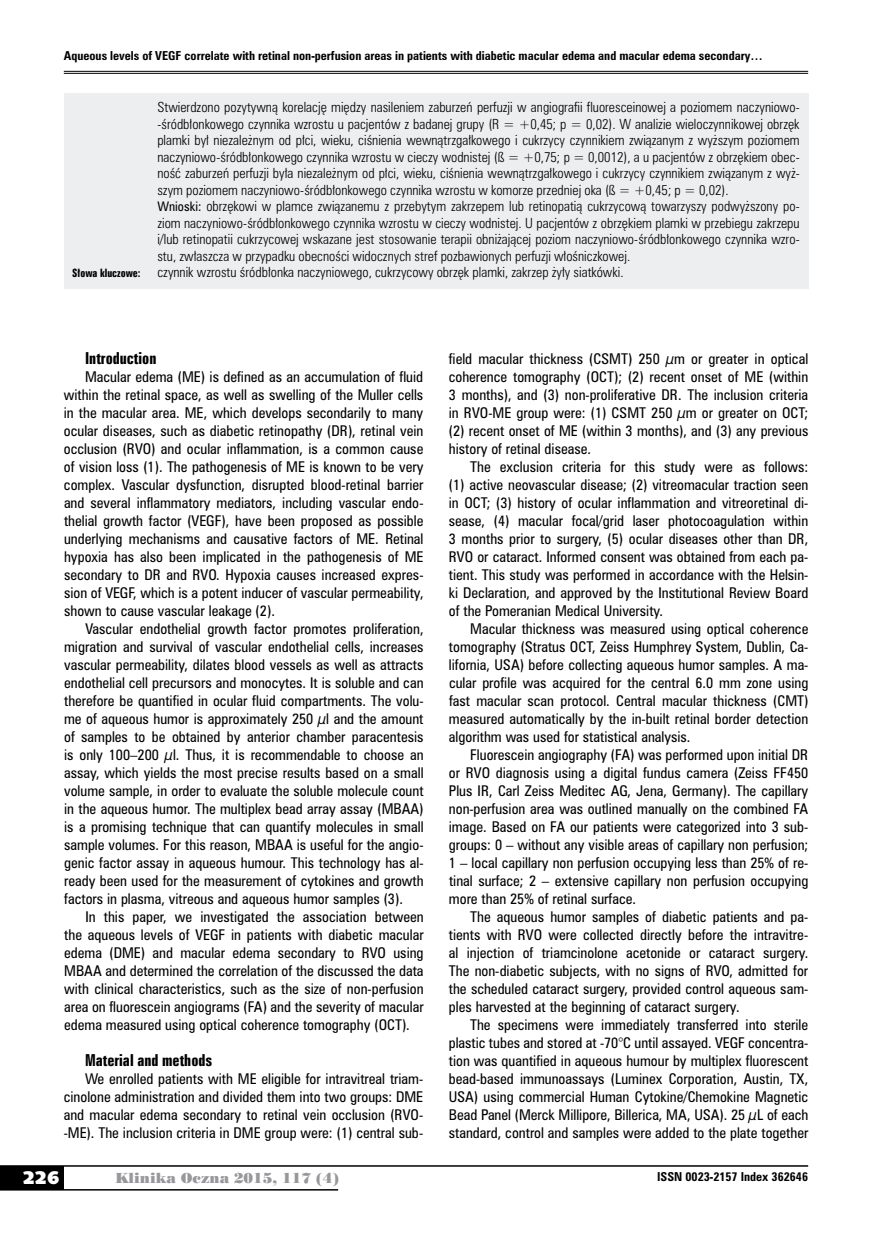
<style>
.page{position:relative;width:872px;height:1234px;background:#fff}
.page>*{position:absolute;margin:0;border:0;box-sizing:border-box;transform-origin:0 0}
.t1{font:18px "Humanst 531 U Blk PL";color:#fff}
.t2{font:15px "Zurich Bd X Cn PL";color:#000}
.t3{font:13.5px/18px "Zurich Cn PL";color:#000;text-align:justify}
.t4{font:13.5px "Poster Bodoni PL";color:#98989c}
.t5{font:12.75px/16.5px "Zurich Lt Cn PL";color:#000}
.t6{font:700 11.25px "Zurich Cn PL";color:#000}
.t7{font:10.5px "Zurich Bd X Cn PL";color:#000}
.s1{font-family:"Zurich Cn PL";font-size:12px}
</style>
<div class="page">
<div style="left:0;top:1165px;width:64px;height:24px;background:#000"></div>
<hr style="left:0;top:1164px;width:808px;height:2px;background:#000">
<hr style="left:0;top:1188px;width:338px;height:2px;background:#000">
<hr style="left:64px;top:71px;width:744px;height:1px;background:#000">
<hr style="left:64px;top:73px;width:744px;height:1px;background:#000">
<div style="left:64px;top:94px;width:744px;height:195px;background:#edeeef"></div>
<p class="t6" style="left:64px;top:48px;width:700px">Aqueous levels of VEGF correlate with retinal non-perfusion areas in patients with diabetic macular edema and macular edema secondary…</p>
<p class="t5" style="left:157px;top:99px;width:644px">Stwierdzono pozytywną korelację między nasileniem zaburzeń perfuzji w angiografii fluoresceinowej a poziomem naczyniowo--śródbłonkowego czynnika wzrostu u pacjentów z badanej grupy (R = +0,45; p = 0,02). W analizie wieloczynnikowej obrzęk plamki był niezależnym od płci, wieku, ciśnienia wewnątrzgałkowego i cukrzycy czynnikiem związanym z wyższym poziomem naczyniowo-śródbłonkowego czynnika wzrostu w cieczy wodnistej (ß = +0,75; p = 0,0012), a u pacjentów z obrzękiem obec&shy;ność zaburzeń perfuzji była niezależnym od płci, wieku, ciśnienia wewnątrzgałkowego i cukrzycy czynnikiem związanym z wyż&shy;szym poziomem naczyniowo-śródbłonkowego czynnika wzrostu w komorze przedniej oka (ß = +0,45; p = 0,02).<br><span class="s1">Wnioski:</span> obrzękowi w plamce związanemu z przebytym zakrzepem lub retinopatią cukrzycową towarzyszy podwyższony po&shy;ziom naczyniowo-śródbłonkowego czynnika wzrostu w cieczy wodnistej. U pacjentów z obrzękiem plamki w przebiegu zakrzepu i/lub retinopatii cukrzycowej wskazane jest stosowanie terapii obniżającej poziom naczyniowo-śródbłonkowego czynnika wzro&shy;stu, zwłaszcza w przypadku obecności widocznych stref pozbawionych perfuzji włośniczkowej.</p>
<p class="t7" style="left:72px;top:266px;width:70px">Słowa kluczowe:</p>
<p class="t5" style="left:157px;top:264px;width:468px">czynnik wzrostu śródbłonka naczyniowego, cukrzycowy obrzęk plamki, zakrzep żyły siatkówki.</p>
<p class="t2" style="left:85px;top:348px;width:73px">Introduction</p>
<p class="t3" style="left:64px;top:367px;width:361px;text-indent:21px">Macular edema (ME) is defined as an accumulation of fluid within the retinal space, as well as swelling of the Muller cells in the macular area. ME, which develops secondarily to many ocular diseases, such as diabetic retinopathy (DR), retinal vein occlusion (RVO) and ocular inflammation, is a common cause of vision loss (1). The pathogenesis of ME is known to be very complex. Vascular dysfunction, disrupted blood-retinal barrier and several inflammatory mediators, including vascular endo&shy;thelial growth factor (VEGF), have been proposed as possible underlying mechanisms and causative factors of ME. Retinal hypoxia has also been implicated in the pathogenesis of ME secondary to DR and RVO. Hypoxia causes increased expres&shy;sion of VEGF, which is a potent inducer of vascular permeability, shown to cause vascular leakage (2).</p>
<p class="t3" style="left:64px;top:619px;width:361px;text-indent:21px">Vascular endothelial growth factor promotes proliferation, migration and survival of vascular endothelial cells, increases vascular permeability, dilates blood vessels as well as attracts endothelial cell precursors and monocytes. It is soluble and can therefore be quantified in ocular fluid compartments. The volu&shy;me of aqueous humor is approximately 250 μl and the amount of samples to be obtained by anterior chamber paracentesis is only 100–200 μl. Thus, it is recommendable to choose an assay, which yields the most precise results based on a small volume sample, in order to evaluate the soluble molecule count in the aqueous humor. The multiplex bead array assay (MBAA) is a promising technique that can quantify molecules in small sample volumes. For this reason, MBAA is useful for the angio&shy;genic factor assay in aqueous humour. This technology has al&shy;ready been used for the measurement of cytokines and growth factors in plasma, vitreous and aqueous humor samples (3).</p>
<p class="t3" style="left:64px;top:907px;width:361px;text-indent:21px">In this paper, we investigated the association between the aqueous levels of VEGF in patients with diabetic macular edema (DME) and macular edema secondary to RVO using MBAA and determined the correlation of the discussed the data with clinical characteristics, such as the size of non-perfusion area on fluorescein angiograms (FA) and the severity of macular edema measured using optical coherence tomography (OCT).</p>
<p class="t2" style="left:85px;top:1050px;width:129px">Material and methods</p>
<p class="t3" style="left:64px;top:1069px;width:361px;text-indent:21px">We enrolled patients with ME eligible for intravitreal triam&shy;cinolone administration and divided them into two groups: DME and macular edema secondary to retinal vein occlusion (RVO--ME). The inclusion criteria in DME group were: (1) central sub-</p>
<p class="t3" style="left:449px;top:349px;width:361px">field macular thickness (CSMT) 250 μm or greater in optical coherence tomography (OCT); (2) recent onset of ME (within 3 months), and (3) non-proliferative DR. The inclusion criteria in RVO-ME group were: (1) CSMT 250 μm or greater on OCT; (2) recent onset of ME (within 3 months), and (3) any previous history of retinal disease.</p>
<p class="t3" style="left:449px;top:457px;width:361px;text-indent:21px">The exclusion criteria for this study were as follows: (1) active neovascular disease; (2) vitreomacular traction seen in OCT; (3) history of ocular inflammation and vitreoretinal di&shy;sease, (4) macular focal/grid laser photocoagulation within 3 months prior to surgery, (5) ocular diseases other than DR, RVO or cataract. Informed consent was obtained from each pa&shy;tient. This study was performed in accordance with the Helsin&shy;ki Declaration, and approved by the Institutional Review Board of the Pomeranian Medical University.</p>
<p class="t3" style="left:449px;top:619px;width:361px;text-indent:21px">Macular thickness was measured using optical coherence tomography (Stratus OCT, Zeiss Humphrey System, Dublin, Ca&shy;lifornia, USA) before collecting aqueous humor samples. A ma&shy;cular profile was acquired for the central 6.0 mm zone using fast macular scan protocol. Central macular thickness (CMT) measured automatically by the in-built retinal border detection algorithm was used for statistical analysis.</p>
<p class="t3" style="left:449px;top:745px;width:361px;text-indent:21px">Fluorescein angiography (FA) was performed upon initial DR or RVO diagnosis using a digital fundus camera (Zeiss FF450<br>Plus IR, Carl Zeiss Meditec AG, Jena, Germany). The capillary non-perfusion area was outlined manually on the combined FA image. Based on FA our patients were categorized into 3 sub&shy;groups: 0 – without any visible areas of capillary non perfusion; 1 – local capillary non perfusion occupying less than 25% of re&shy;tinal surface; 2 – extensive capillary non perfusion occupying more than 25% of retinal surface.</p>
<p class="t3" style="left:449px;top:907px;width:361px;text-indent:21px">The aqueous humor samples of diabetic patients and pa&shy;tients with RVO were collected directly before the intravitre&shy;al injection of triamcinolone acetonide or cataract surgery.<br>The non-diabetic subjects, with no signs of RVO, admitted for the scheduled cataract surgery, provided control aqueous sam&shy;ples harvested at the beginning of cataract surgery.</p>
<p class="t3" style="left:449px;top:1015px;width:361px;text-indent:21px">The specimens were immediately transferred into sterile plastic tubes and stored at -70°C until assayed. VEGF concentra&shy;tion was quantified in aqueous humour by multiplex fluorescent bead-based immunoassays (Luminex Corporation, Austin, TX, USA) using commercial Human Cytokine/Chemokine Magnetic Bead Panel (Merck Millipore, Billerica, MA, USA). 25 µL of each standard, control and samples were added to the plate together</p>
<h1 class="t1" style="left:23px;top:1165px;width:38px">226</h1>
<p class="t4" style="left:115px;top:1168px;width:225px">Klinika Oczna 2015, 117 (4)</p>
<p class="t6" style="left:657px;top:1168px;width:152px">ISSN 0023-2157 Index 362646</p>
</div>
